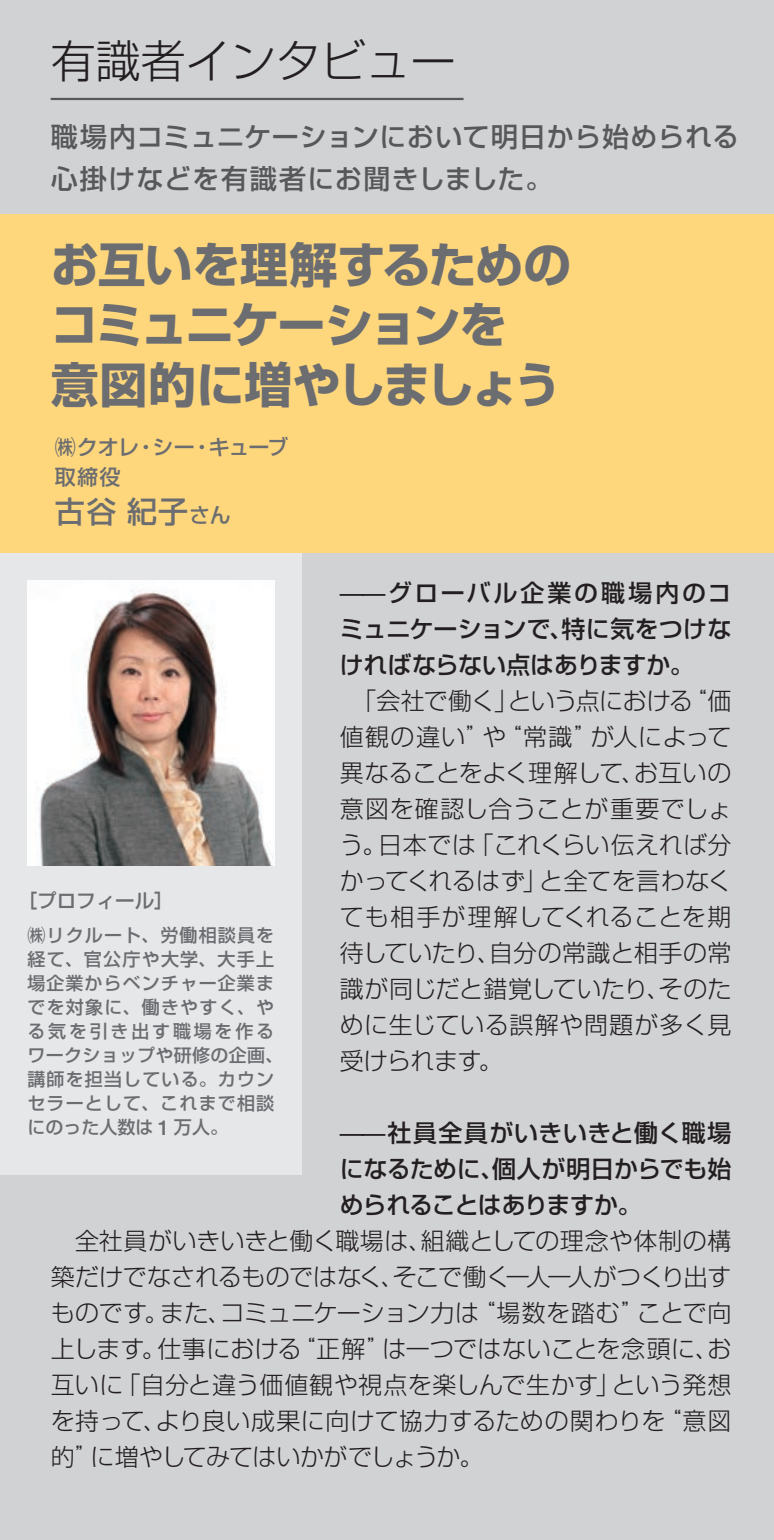
<style>
.page{position:relative;width:774px;height:1540px;background:#fff}
.page>*{position:absolute;margin:0;border:0;box-sizing:border-box;transform-origin:0 0}
.t1{font:700 48px/60px "Shin Go Pro";letter-spacing:-.025em;color:#6c6d70}
.t2{font:300 45px "Shin Go Pro";color:#231f20}
.t3{font:500 30px "Shin Go Pro";color:#6c6d70}
.t4{font:500 27px/42px "Shin Go Pro";letter-spacing:.03em;color:#57585a}
.t5{font:300 24px/36px "Shin Go Pro";letter-spacing:.005em;color:#231f20;text-align:justify}
.t6{font:500 24px/36px "Shin Go Pro";color:#231f20;text-align:justify}
.t7{font:500 21px/30px "Shin Go Pro";letter-spacing:-.015em;color:#6c6d70}
.t8{font:500 19.5px "Shin Go Pro";color:#6c6d70}
.t9{font:500 18px/24px "Shin Go Pro";letter-spacing:.065em;color:#6c6d70}
.s1{font-size:21px}
.s2{font-family:"Helvetica Neue LT Std";font-size:20.7px}
</style>
<div class="page">
<div style="left:0;top:0;width:774px;height:1539px;background:#d1d2d4"></div>
<div style="left:0;top:553px;width:302px;height:621px;background:#e6e7e9"></div>
<img style="left:27px;top:580px;width:247px;height:285px">
<div style="left:0;top:215px;width:774px;height:338px;background:#fed77d"></div>
<hr style="left:51px;top:98px;width:412px;height:2px;background:#57585a">
<h2 class="t2" style="left:51px;top:24px;width:406px">有識者インタビュー</h2>
<p class="t4" style="left:51px;top:113px;width:690px">職場内コミュニケーションにおいて明日から始められる心掛けなどを有識者にお聞きしました。</p>
<h1 class="t1" style="left:51px;top:230px;width:522px">お互いを理解するためのコミュニケーションを<br>意図的に増やしましょう</h1>
<p class="t7" style="left:55px;top:430px;width:235px">㈱クオレ・シー・キューブ取締役</p>
<p class="t3" style="left:55px;top:487px;width:177px">古谷紀子<span class="s1">さん</span></p>
<p class="t6" style="left:340px;top:572px;width:393px">̶̶グローバル企業の職場内のコミュニケーションで、特に気をつけなければならない点はありますか。　</p>
<p class="t5" style="left:340px;top:679px;width:393px">　「会社で働く」という点における“価値観の違い”や“常識”が人によって異なることをよく理解して、お互いの意図を確認し合うことが重要でしょう。日本では「これくらい伝えれば分かってくれるはず」と全てを言わなくても相手が理解してくれることを期待していたり、自分の常識と相手の常識が同じだと錯覚していたり、そのために生じている誤解や問題が多く見受けられます。</p>
<p class="t8" style="left:18px;top:884px;width:157px">［プロフィール］</p>
<p class="t9" style="left:27px;top:921px;width:257px">㈱リクルート、労働相談員を経て、官公庁や大学、大手上場企業からベンチャー企業までを対象に、働きやすく、やる気を引き出す職場を作るワークショップや研修の企画、講師を担当している。カウンセラーとして、これまで相談にのった人数は <span class="s2">1</span> 万人。</p>
<p class="t6" style="left:340px;top:1112px;width:393px">̶̶社員全員がいきいきと働く職場になるために、個人が明日からでも始められることはありますか。</p>
<p class="t5" style="left:51px;top:1219px;width:682px">　全社員がいきいきと働く職場は、組織としての理念や体制の構築だけでなされるものではなく、そこで働く一人一人がつくり出すものです。また、コミュニケーション力は“場数を踏む”ことで向上します。仕事における“正解”は一つではないことを念頭に、お互いに「自分と違う価値観や視点を楽しんで生かす」という発想を持って、より良い成果に向けて協力するための関わりを“意図的”に増やしてみてはいかがでしょうか。</p>
</div>
